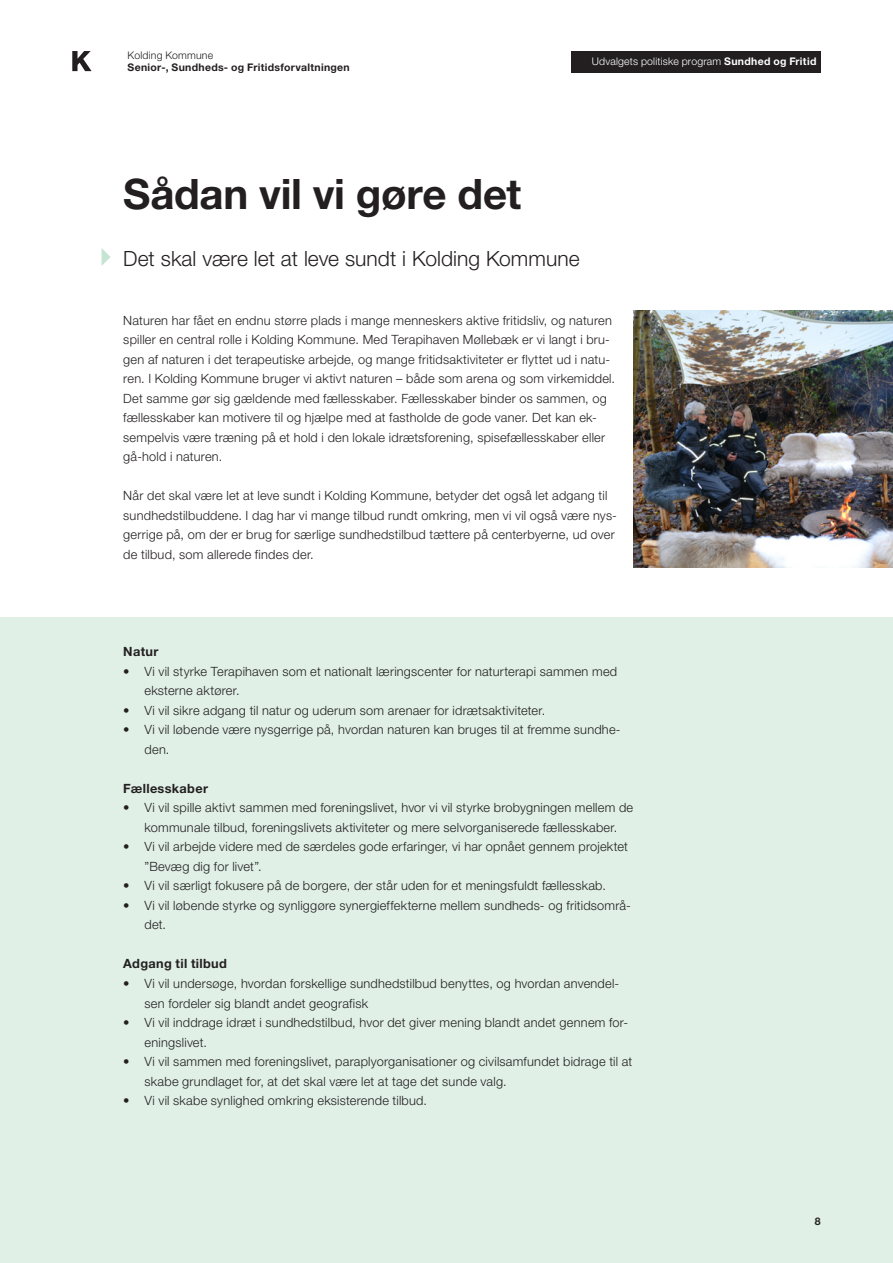
<style>
.page{position:relative;width:893px;height:1263px;background:#fff}
.page>*{position:absolute;margin:0;border:0;box-sizing:border-box;transform-origin:0 0}
.t1{font:700 42px "Helvetica Neue LT Std";letter-spacing:-.01em;color:#231f20}
.Underrubrik_14{font:300 21px "Helvetica Neue LT Std";color:#231f20}
.Brødtekst_punkt_niv1{font:300 12.75px/19.5px "Helvetica Neue LT Std";letter-spacing:.02em;color:#231f20}
.Brødtekst{font:300 12.75px/19.5px "Helvetica Neue LT Std";letter-spacing:.02em;color:#231f20}
.Mellemrubrik{font:700 12.75px "Helvetica Neue LT Std";letter-spacing:.025em;color:#231f20}
.t2{font:300 10.5px "Helvetica Neue LT Std";letter-spacing:.02em;color:#fff}
.t3{font:700 10.5px "Helvetica Neue LT Std";letter-spacing:.03em;color:#231f20}
.t4{font:300 10.5px "Helvetica Neue LT Std";letter-spacing:.02em;color:#231f20}
.s1{font-weight:700}
</style>
<div class="page">
<svg style="left:72px;top:51px;width:20px;height:20px"></svg>
<div style="left:571px;top:51px;width:250px;height:21px;background:#231f20"></div>
<div style="left:0;top:617px;width:893px;height:646px;background:#e0f0e7"></div>
<svg style="left:102px;top:249px;width:8px;height:16px"></svg>
<img style="left:634px;top:310px;width:259px;height:258px">
<p class="t4" style="left:128px;top:48px;width:87px">Kolding Kommune</p>
<p class="t3" style="left:128px;top:61px;width:224px">Senior-, Sundheds- og Fritidsforvaltningen</p>
<p class="t2" style="left:592px;top:55px;width:226px">Udvalgets politiske program <span class="s1">Sundhed og Fritid</span></p>
<h1 class="t1" style="left:123px;top:168px;width:400px">Sådan vil vi gøre det</h1>
<h2 class="Underrubrik_14" style="left:123px;top:246px;width:458px">Det skal være let at leve sundt i Kolding Kommune</h2>
<p class="Brødtekst" style="left:123px;top:310px;width:493px">Naturen har fået en endnu større plads i mange menneskers aktive fritidsliv, og naturen spiller en central rolle i Kolding Kommune. Med Terapihaven Møllebæk er vi langt i bru&shy;gen af naturen i det terapeutiske arbejde, og mange fritidsaktiviteter er flyttet ud i natu&shy;ren. I Kolding Kommune bruger vi aktivt naturen – både som arena og som virkemiddel.<br>Det samme gør sig gældende med fællesskaber. Fællesskaber binder os sammen, og fællesskaber kan motivere til og hjælpe med at fastholde de gode vaner. Det kan ek&shy;sempelvis være træning på et hold i den lokale idrætsforening, spisefællesskaber eller gå-hold i naturen.</p>
<p class="Brødtekst" style="left:123px;top:486px;width:495px">Når det skal være let at leve sundt i Kolding Kommune, betyder det også let adgang til sundhedstilbuddene. I dag har vi mange tilbud rundt omkring, men vi vil også være nys&shy;gerrige på, om der er brug for særlige sundhedstilbud tættere på centerbyerne, ud over de tilbud, som allerede findes der.</p>
<p class="Mellemrubrik" style="left:123px;top:644px;width:37px">Natur</p>
<p class="Brødtekst_punkt_niv1" style="left:145px;top:661px;width:474px;text-indent:-21px">• Vi vil styrke Terapihaven som et nationalt læringscenter for naturterapi sammen med eksterne aktører.</p>
<p class="Brødtekst_punkt_niv1" style="left:123px;top:700px;width:423px">• Vi vil sikre adgang til natur og uderum som arenaer for idrætsaktiviteter.</p>
<p class="Brødtekst_punkt_niv1" style="left:145px;top:720px;width:478px;text-indent:-21px">• Vi vil løbende være nysgerrige på, hvordan naturen kan bruges til at fremme sundhe&shy;den.</p>
<p class="Mellemrubrik" style="left:123px;top:780px;width:86px">Fællesskaber</p>
<p class="Brødtekst_punkt_niv1" style="left:123px;top:798px;width:511px;text-align:center">• Vi vil spille aktivt sammen med foreningslivet, hvor vi vil styrke brobygningen mellem de kommunale tilbud, foreningslivets aktiviteter og mere selvorganiserede fællesskaber.</p>
<p class="Brødtekst_punkt_niv1" style="left:145px;top:837px;width:485px;text-indent:-21px">• Vi vil arbejde videre med de særdeles gode erfaringer, vi har opnået gennem projektet ”Bevæg dig for livet”.</p>
<p class="Brødtekst_punkt_niv1" style="left:123px;top:876px;width:484px">• Vi vil særligt fokusere på de borgere, der står uden for et meningsfuldt fællesskab.</p>
<p class="Brødtekst_punkt_niv1" style="left:145px;top:895px;width:488px;text-indent:-21px">• Vi vil løbende styrke og synliggøre synergieffekterne mellem sundheds- og fritidsområ&shy;det.</p>
<p class="Mellemrubrik" style="left:123px;top:956px;width:105px">Adgang til tilbud</p>
<p class="Brødtekst_punkt_niv1" style="left:145px;top:973px;width:476px;text-indent:-21px">• Vi vil undersøge, hvordan forskellige sundhedstilbud benyttes, og hvordan anvendel&shy;sen fordeler sig blandt andet geografisk</p>
<p class="Brødtekst_punkt_niv1" style="left:145px;top:1012px;width:485px;text-indent:-21px">• Vi vil inddrage idræt i sundhedstilbud, hvor det giver mening blandt andet gennem for&shy;eningslivet.</p>
<p class="Brødtekst_punkt_niv1" style="left:145px;top:1051px;width:489px;text-indent:-21px">• Vi vil sammen med foreningslivet, paraplyorganisationer og civilsamfundet bidrage til at skabe grundlaget for, at det skal være let at tage det sunde valg.</p>
<p class="Brødtekst_punkt_niv1" style="left:123px;top:1090px;width:305px">• Vi vil skabe synlighed omkring eksisterende tilbud.</p>
<p class="t3" style="left:815px;top:1214px;width:7px">8</p>
</div>
